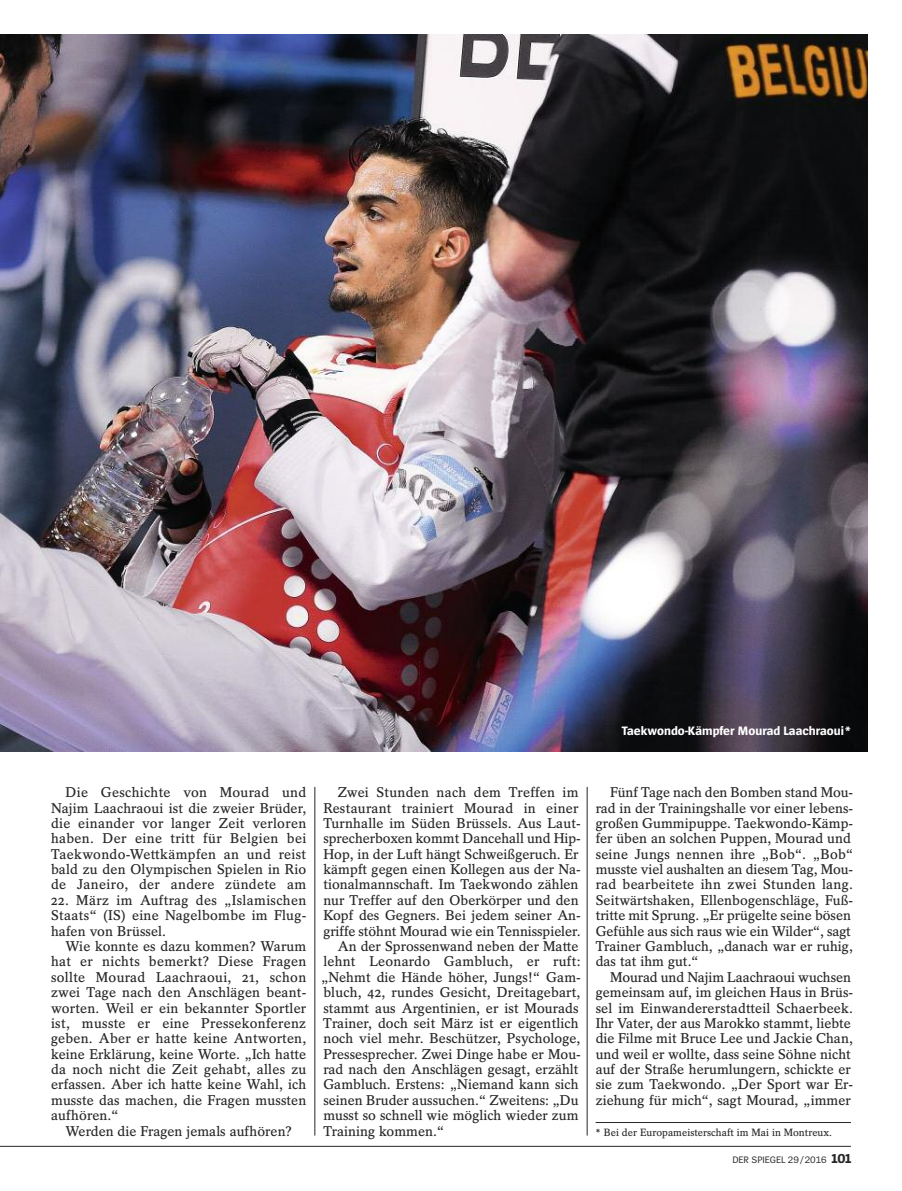
<style>
.page{position:relative;width:902px;height:1191px;background:#fff}
.page>*{position:absolute;margin:0;border:0;box-sizing:border-box;transform-origin:0 0}
.t1{font:600 14.1px/15.3px "Spiegel Serif";color:#272627;text-align:justify}
.t2{font:700 12.75px "Spiegel Sans";color:#fff}
.t3{font:600 10.5px "Spiegel Serif";color:#272627}
.t4{font:9.75px "Spiegel Sans";letter-spacing:-.005em;color:#272627}
.s1{font-weight:700;font-size:13.5px}
</style>
<div class="page">
<hr style="left:0;top:1146px;width:51px;height:1px;background:#272627">
<hr style="left:51px;top:1146px;width:799px;height:1px;background:#272627">
<hr style="left:595px;top:1122px;width:255px;height:1px;background:#272627">
<img style="left:0;top:34px;width:867px;height:717px">
<hr style="left:314px;top:787px;width:1px;height:348px;background:#272627">
<hr style="left:587px;top:787px;width:1px;height:348px;background:#272627">
<p class="t2" style="left:621px;top:725px;width:231px">Taekwondo-Kämpfer Mourad Laachraoui*</p>
<p class="t1" style="left:51px;top:786px;width:257px;text-indent:14px">Die Geschichte von Mourad und Najim Laachraoui ist die zweier Brüder, die einander vor langer Zeit verloren haben. Der eine tritt für Belgien bei Taekwondo-Wettkämpfen an und reist bald zu den Olympischen Spielen in Rio de Janeiro, der andere zündete am</p>
<p class="t1" style="left:51px;top:894px;width:257px">22. März im Auftrag des „Islamischen Staats“ (IS) eine Nagelbombe im Flug&shy;hafen von Brüssel.</p>
<p class="t1" style="left:51px;top:940px;width:257px;text-indent:14px">Wie konnte es dazu kommen? Warum hat er nichts bemerkt? Diese Fragen sollte Mourad Laachraoui, 21, schon zwei Tage nach den Anschlägen beant&shy;worten. Weil er ein bekannter Sportler ist, musste er eine Pressekonferenz geben. Aber er hatte keine Antworten, keine Erklärung, keine Worte. „Ich hatte da noch nicht die Zeit gehabt, alles zu erfassen. Aber ich hatte keine Wahl, ich musste das machen, die Fragen mussten aufhören.“</p>
<p class="t1" style="left:66px;top:1124px;width:228px">Werden die Fragen jemals aufhören?</p>
<p class="t1" style="left:338px;top:786px;width:242px">Zwei Stunden nach dem Treffen im</p>
<p class="t1" style="left:323px;top:801px;width:257px">Restaurant trainiert Mourad in einer</p>
<p class="t1" style="left:323px;top:817px;width:259px">Turnhalle im Süden Brüssels. Aus Laut-</p>
<p class="t1" style="left:323px;top:832px;width:259px">sprecherboxen kommt Dancehall und Hip-</p>
<p class="t1" style="left:323px;top:847px;width:257px">Hop, in der Luft hängt Schweißgeruch. Er</p>
<p class="t1" style="left:323px;top:863px;width:259px">kämpft gegen einen Kollegen aus der Na-</p>
<p class="t1" style="left:323px;top:878px;width:257px">tionalmannschaft. Im Taekwondo zählen</p>
<p class="t1" style="left:323px;top:894px;width:257px">nur Treffer auf den Oberkörper und den</p>
<p class="t1" style="left:323px;top:909px;width:259px">Kopf des Gegners. Bei jedem seiner An-</p>
<p class="t1" style="left:323px;top:924px;width:259px">griffe stöhnt Mourad wie ein Tennisspieler.</p>
<p class="t1" style="left:338px;top:940px;width:242px">An der Sprossenwand neben der Matte</p>
<p class="t1" style="left:323px;top:955px;width:259px">lehnt Leonardo Gambluch, er ruft:</p>
<p class="t1" style="left:321px;top:970px;width:261px">„Nehmt die Hände höher, Jungs!“ Gam-</p>
<p class="t1" style="left:323px;top:986px;width:259px">bluch, 42, rundes Gesicht, Dreitagebart,</p>
<p class="t1" style="left:323px;top:1001px;width:257px">stammt aus Argentinien, er ist Mourads</p>
<p class="t1" style="left:323px;top:1017px;width:257px">Trainer, doch seit März ist er eigentlich</p>
<p class="t1" style="left:323px;top:1032px;width:259px">noch viel mehr. Beschützer, Psychologe,</p>
<p class="t1" style="left:323px;top:1047px;width:259px">Pressesprecher. Zwei Dinge habe er Mou-</p>
<p class="t1" style="left:323px;top:1063px;width:257px">rad nach den Anschlägen gesagt, erzählt</p>
<p class="t1" style="left:323px;top:1078px;width:257px">Gambluch. Erstens: „Niemand kann sich</p>
<p class="t1" style="left:323px;top:1093px;width:257px">seinen Bruder aussuchen.“ Zweitens: „Du</p>
<p class="t1" style="left:323px;top:1109px;width:257px">musst so schnell wie möglich wieder zum</p>
<p class="t1" style="left:323px;top:1124px;width:122px">Training kommen.“</p>
<p class="t1" style="left:595px;top:786px;width:259px;text-align:left;text-indent:14px">Fünf Tage nach den Bomben stand Mou&shy;rad in der Trainingshalle vor einer lebens&shy;großen Gummipuppe. Taekwondo-Kämp&shy;fer üben an solchen Puppen, Mourad und seine Jungs nennen ihre „Bob“. „Bob“ musste viel aushalten an diesem Tag, Mou&shy;rad bearbeitete ihn zwei Stunden lang.<br>Seitwärtshaken, Ellenbogenschläge, Fuß&shy;tritte mit Sprung. „Er prügelte seine bösen Gefühle aus sich raus wie ein Wilder“, sagt Trainer Gambluch, „danach war er ruhig, das tat ihm gut.“</p>
<p class="t1" style="left:595px;top:970px;width:259px;text-align:left;text-indent:14px">Mourad und Najim Laachraoui wuchsen gemeinsam auf, im gleichen Haus in Brüs&shy;sel im Einwandererstadtteil Schaerbeek.<br>Ihr Vater, der aus Marokko stammt, liebte die Filme mit Bruce Lee und Jackie Chan, und weil er wollte, dass seine Söhne nicht auf der Straße herumlungern, schickte er sie zum Taekwondo. „Der Sport war Er&shy;ziehung für mich“, sagt Mourad, „immer</p>
<p class="t3" style="left:595px;top:1128px;width:238px">* Bei der Europameisterschaft im Mai in Montreux.</p>
<p class="t4" style="left:732px;top:1156px;width:120px">DER SPIEGEL 29/2016 <span class="s1">101</span></p>
</div>
